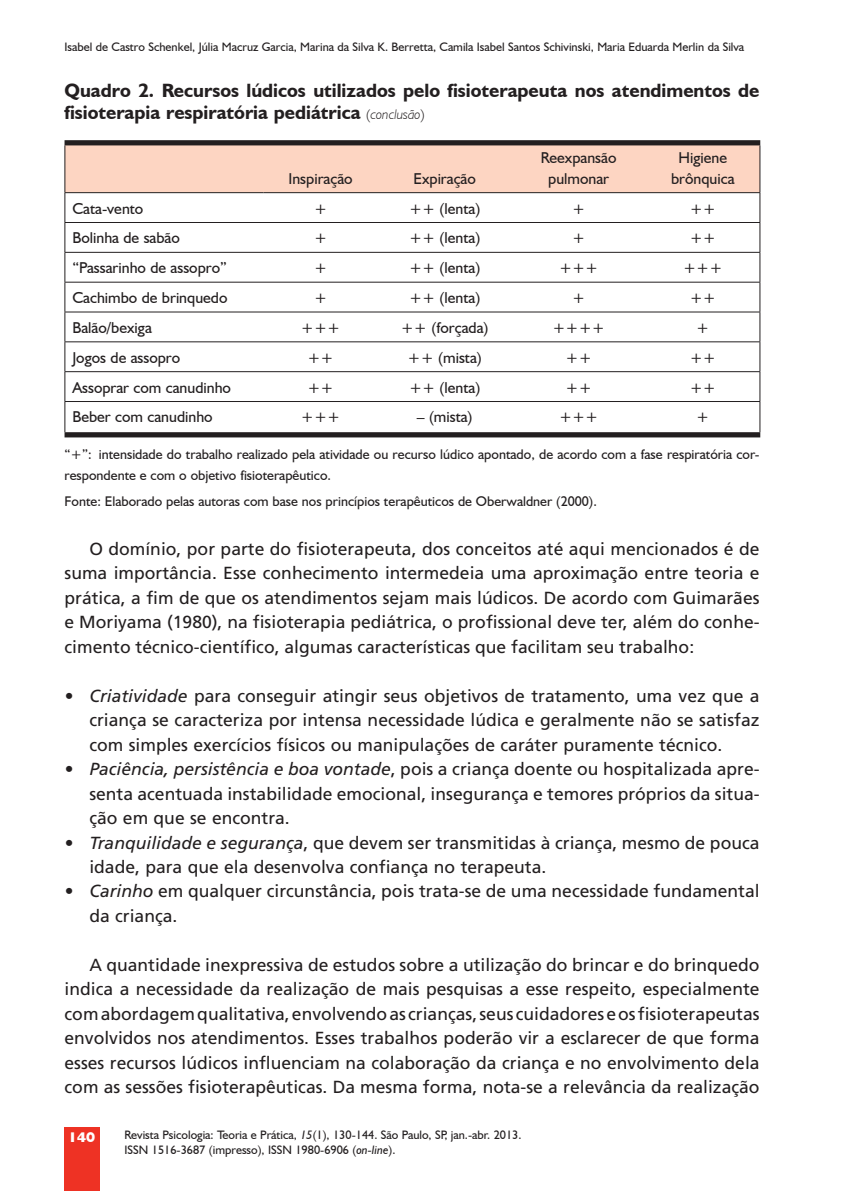
<style>
.page{position:relative;width:844px;height:1191px;background:#fff}
.page>*{position:absolute;margin:0;border:0;box-sizing:border-box;transform-origin:0 0}
.t1{font:700 19.25px/22.8px "Humanist 521 BT";color:#231f20}
.t2{font:17.5px/24.5px "Frutiger";color:#231f20;text-align:justify}
.t3{font:15.75px/21px "Humanist 521 BT";color:#231f20;text-align:center}
.t4{font:14px/21px "Humanist 521 BT";color:#231f20}
.t5{font:800 14px "Humanist 521 BT";color:#fff}
.t6{font:12.25px/14.9px "Humanist 521 BT";color:#231f20}
.s1{font-weight:300;font-size:14px}
.s2{font-weight:300;font-style:italic;font-size:14px}
.s3{font-style:italic}
</style>
<div class="page">
<div style="left:64px;top:1127px;width:36px;height:64px;background:#ee3224"></div>
<svg style="left:64px;top:145px;width:696px;height:137px"></svg>
<hr style="left:64px;top:282px;width:1px;height:30px;background:#231f20">
<hr style="left:759px;top:282px;width:1px;height:30px;background:#231f20">
<svg style="left:64px;top:313px;width:1px;height:88px"></svg>
<svg style="left:759px;top:313px;width:1px;height:88px"></svg>
<hr style="left:64px;top:402px;width:1px;height:30px;background:#231f20">
<hr style="left:759px;top:402px;width:1px;height:30px;background:#231f20">
<div style="left:64px;top:140px;width:696px;height:5px;background:#231f20"></div>
<div style="left:64px;top:432px;width:696px;height:5px;background:#231f20"></div>
<hr style="left:64px;top:222px;width:696px;height:1px;background:#231f20">
<hr style="left:64px;top:252px;width:696px;height:1px;background:#231f20">
<hr style="left:64px;top:282px;width:696px;height:1px;background:#231f20">
<hr style="left:64px;top:312px;width:696px;height:1px;background:#231f20">
<hr style="left:64px;top:341px;width:696px;height:1px;background:#231f20">
<hr style="left:64px;top:371px;width:696px;height:1px;background:#231f20">
<hr style="left:64px;top:401px;width:696px;height:1px;background:#231f20">
<p class="t6" style="left:64px;top:40px;width:681px">Isabel de Castro Schenkel, Júlia Macruz Garcia, Marina da Silva K. Berretta, Camila Isabel Santos Schivinski, Maria Eduarda Merlin da Silva</p>
<p class="t1" style="left:64px;top:78px;width:696px">Quadro 2. Recursos lúdicos utilizados pelo fisioterapeuta nos atendimentos de fisioterapia respiratória pediátrica <span class="s1">(</span><span class="s2">conclusão</span><span class="s1">)</span></p>
<p class="t3" style="left:288px;top:168px;width:66px">Inspiração</p>
<p class="t3" style="left:413px;top:168px;width:64px">Expiração</p>
<p class="t3" style="left:541px;top:147px;width:77px">Reexpansão pulmonar</p>
<p class="t3" style="left:671px;top:147px;width:65px">Higiene brônquica</p>
<p class="t3" style="left:72px;top:197px;width:73px">Cata-vento</p>
<p class="t3" style="left:314px;top:197px;width:15px">+</p>
<p class="t3" style="left:409px;top:197px;width:73px">++ (lenta)</p>
<p class="t3" style="left:572px;top:197px;width:15px">+</p>
<p class="t3" style="left:689px;top:197px;width:28px">++</p>
<p class="t3" style="left:72px;top:227px;width:109px">Bolinha de sabão</p>
<p class="t3" style="left:314px;top:227px;width:15px">+</p>
<p class="t3" style="left:409px;top:227px;width:73px">++ (lenta)</p>
<p class="t3" style="left:572px;top:227px;width:15px">+</p>
<p class="t3" style="left:689px;top:227px;width:28px">++</p>
<p class="t3" style="left:72px;top:257px;width:156px">“Passarinho de assopro”</p>
<p class="t3" style="left:314px;top:257px;width:15px">+</p>
<p class="t3" style="left:409px;top:257px;width:73px">++ (lenta)</p>
<p class="t3" style="left:559px;top:257px;width:41px">+++</p>
<p class="t3" style="left:683px;top:257px;width:41px">+++</p>
<p class="t3" style="left:72px;top:287px;width:157px">Cachimbo de brinquedo</p>
<p class="t3" style="left:314px;top:287px;width:15px">+</p>
<p class="t3" style="left:409px;top:287px;width:73px">++ (lenta)</p>
<p class="t3" style="left:572px;top:287px;width:15px">+</p>
<p class="t3" style="left:689px;top:287px;width:28px">++</p>
<p class="t3" style="left:72px;top:317px;width:81px">Balão/bexiga</p>
<p class="t3" style="left:301px;top:317px;width:41px">+++</p>
<p class="t3" style="left:400px;top:317px;width:89px">++ (forçada)</p>
<p class="t3" style="left:552px;top:317px;width:54px">++++</p>
<p class="t3" style="left:696px;top:317px;width:15px">+</p>
<p class="t3" style="left:72px;top:346px;width:109px">Jogos de assopro</p>
<p class="t3" style="left:307px;top:346px;width:28px">++</p>
<p class="t3" style="left:407px;top:346px;width:76px">++ (mista)</p>
<p class="t3" style="left:565px;top:346px;width:28px">++</p>
<p class="t3" style="left:689px;top:346px;width:28px">++</p>
<p class="t3" style="left:72px;top:376px;width:160px">Assoprar com canudinho</p>
<p class="t3" style="left:307px;top:376px;width:28px">++</p>
<p class="t3" style="left:409px;top:376px;width:73px">++ (lenta)</p>
<p class="t3" style="left:565px;top:376px;width:28px">++</p>
<p class="t3" style="left:689px;top:376px;width:28px">++</p>
<p class="t3" style="left:72px;top:406px;width:142px">Beber com canudinho</p>
<p class="t3" style="left:301px;top:406px;width:41px">+++</p>
<p class="t3" style="left:416px;top:406px;width:57px">– (mista)</p>
<p class="t3" style="left:559px;top:406px;width:41px">+++</p>
<p class="t3" style="left:696px;top:406px;width:15px">+</p>
<p class="t4" style="left:64px;top:443px;width:696px">“+”: intensidade do trabalho realizado pela atividade ou recurso lúdico apontado, de acordo com a fase respiratória cor&shy;respondente e com o objetivo fisioterapêutico.</p>
<p class="t4" style="left:64px;top:490px;width:533px">Fonte: Elaborado pelas autoras com base nos princípios terapêuticos de Oberwaldner (2000).</p>
<p class="t2" style="left:64px;top:538px;width:696px;text-indent:25px">O domínio, por parte do fisioterapeuta, dos conceitos até aqui mencionados é de suma importância. Esse conhecimento intermedeia uma aproximação entre teoria e prática, a fim de que os atendimentos sejam mais lúdicos. De acordo com Guimarães e Moriyama (1980), na fisioterapia pediátrica, o profissional deve ter, além do conhe&shy;cimento técnico-científico, algumas características que facilitam seu trabalho:</p>
<p class="t2" style="left:89px;top:684px;width:671px;text-indent:-25px"><span class="s3">• Criatividade</span> para conseguir atingir seus objetivos de tratamento, uma vez que a criança se caracteriza por intensa necessidade lúdica e geralmente não se satisfaz com simples exercícios físicos ou manipulações de caráter puramente técnico.</p>
<p class="t2" style="left:89px;top:758px;width:671px;text-indent:-25px"><span class="s3">• Paciência, persistência e boa vontade</span>, pois a criança doente ou hospitalizada apre&shy;senta acentuada instabilidade emocional, insegurança e temores próprios da situa&shy;ção em que se encontra.</p>
<p class="t2" style="left:89px;top:831px;width:671px;text-indent:-25px"><span class="s3">• Tranquilidade e segurança</span>, que devem ser transmitidas à criança, mesmo de pouca idade, para que ela desenvolva confiança no terapeuta.</p>
<p class="t2" style="left:89px;top:880px;width:671px;text-indent:-25px"><span class="s3">• Carinho</span> em qualquer circunstância, pois trata-se de uma necessidade fundamental da criança.</p>
<p class="t2" style="left:64px;top:954px;width:696px;text-indent:25px">A quantidade inexpressiva de estudos sobre a utilização do brincar e do brinquedo indica a necessidade da realização de mais pesquisas a esse respeito, especialmente com abordagem qualitativa, envolvendo as crianças, seus cuidadores e os fisioterapeutas envolvidos nos atendimentos. Esses trabalhos poderão vir a esclarecer de que forma esses recursos lúdicos influenciam na colaboração da criança e no envolvimento dela com as sessões fisioterapêuticas. Da mesma forma, nota-se a relevância da realização</p>
<p class="t5" style="left:68px;top:1128px;width:29px">140</p>
<p class="t6" style="left:124px;top:1127px;width:398px">Revista Psicologia: Teoria e Prática, <span class="s3">15</span>(1), 130-144. São Paulo, SP, jan.-abr. 2013.<br>ISSN 1516-3687 (impresso), ISSN 1980-6906 (<span class="s3">on-line</span>).</p>
</div>
